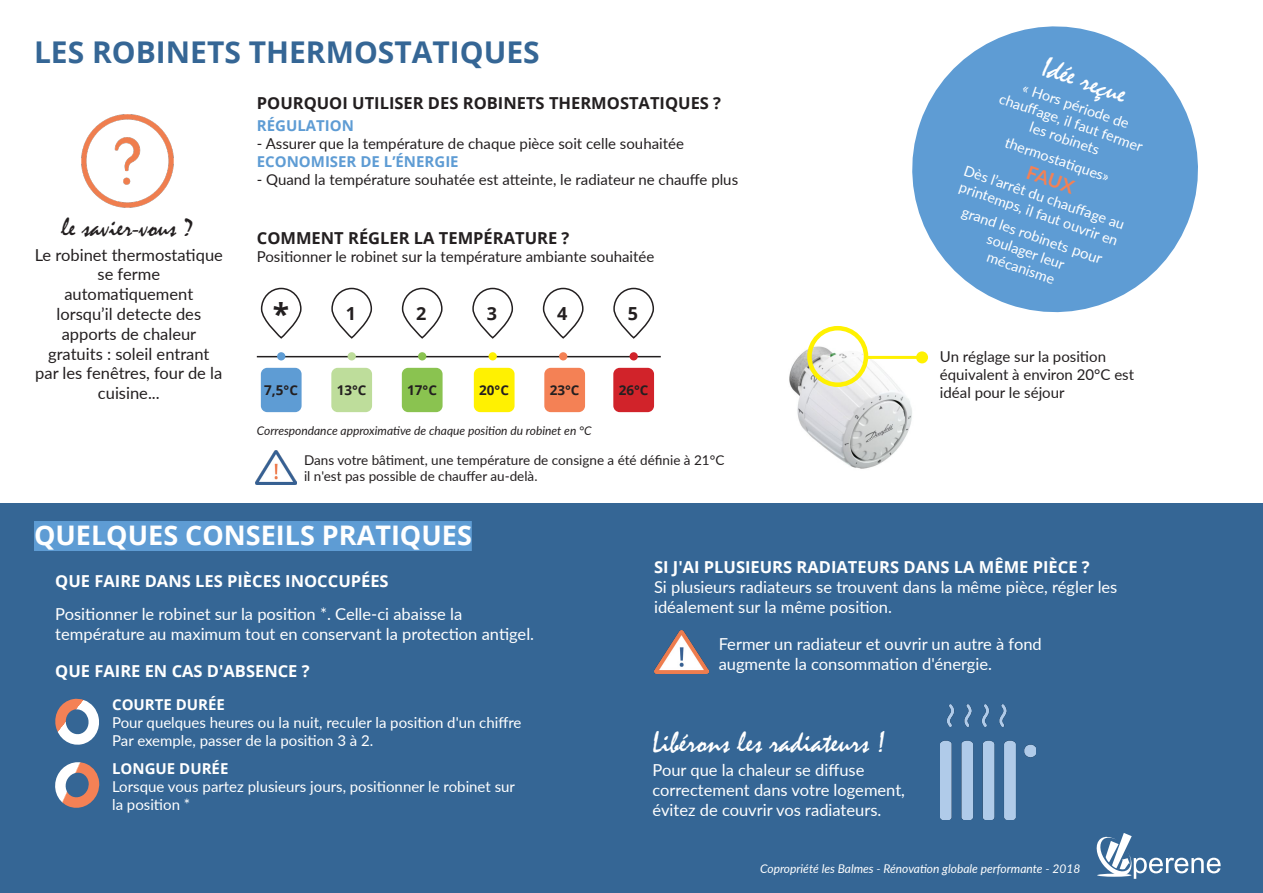
<style>
.page{position:relative;width:1263px;height:893px;background:#fff}
.page>*{position:absolute;margin:0;border:0;box-sizing:border-box;transform-origin:0 0}
.t1{font:30px "Mistral";color:#fff}
.t2{font:700 30px "Open Sans";color:#356695}
.t3{font:700 30px "Open Sans";color:#231f20}
.t4{font:700 27px "Open Sans";color:#fff}
.t5{font:27px "Mistral";color:#231f20}
.t6{font:700 18.75px "Lato";color:#f48155}
.t7{font:700 18px "Open Sans";color:#231f20}
.t8{font:16.5px/19.8px "Lato";color:#fff}
.t9{font:16.5px/19.8px "Lato";color:#231f20;text-align:center}
.t10{font:700 16.5px "Open Sans";color:#fff}
.titre_1{font:700 16.5px "Open Sans";color:#231f20}
.texte{font:15px/18px "Lato";color:#231f20}
.t11{font:15px/18px "Lato";color:#fff}
.TITRE_2{font:700 15px "Open Sans";color:#5e9cd4}
.t12{font:700 15px "Open Sans";color:#fff}
.t13{font:14.4px/22.5px "Lato";color:#fff;text-align:center}
.t14{font:13.5px/16.2px "Lato";color:#231f20}
.t15{font:700 13.5px "Open Sans";color:#231f20}
.t16{font:italic 12px "Lato";color:#231f20}
.t17{font:italic 12px "Lato";color:#fff}
.s1{font-size:15px}
</style>
<div class="page">
<div style="left:0;top:504px;width:1263px;height:389px;background:#356695"></div>
<img style="left:82px;top:115px;width:92px;height:92px">
<svg style="left:1096px;top:833px;width:124px;height:46px"></svg>
<svg style="left:55px;top:698px;width:44px;height:47px"></svg>
<svg style="left:55px;top:762px;width:45px;height:46px"></svg>
<img style="left:654px;top:630px;width:54px;height:44px">
<img style="left:941px;top:704px;width:95px;height:116px">
<svg style="left:912px;top:26px;width:286px;height:287px;fill:#5e9cd4"></svg>
<div style="left:34px;top:521px;width:438px;height:30px;background:#5e9cd4"></div>
<svg style="left:331px;top:287px;width:42px;height:52px"></svg>
<svg style="left:260px;top:287px;width:42px;height:52px"></svg>
<svg style="left:401px;top:287px;width:42px;height:52px"></svg>
<svg style="left:472px;top:287px;width:42px;height:52px"></svg>
<svg style="left:542px;top:287px;width:42px;height:52px"></svg>
<svg style="left:613px;top:287px;width:41px;height:52px"></svg>
<hr style="left:257px;top:356px;width:404px;height:1px;background:#231f20">
<div style="left:277px;top:352px;width:8px;height:8px;background:#5e9cd4;border-radius:50%"></div>
<div style="left:348px;top:352px;width:8px;height:8px;background:#bedd9b;border-radius:50%"></div>
<div style="left:418px;top:352px;width:8px;height:8px;background:#8ac350;border-radius:50%"></div>
<div style="left:488px;top:352px;width:9px;height:8px;background:#fff101;border-radius:50%"></div>
<div style="left:559px;top:352px;width:8px;height:8px;background:#f48155;border-radius:50%"></div>
<div style="left:629px;top:352px;width:9px;height:8px;background:#d1232a;border-radius:50%"></div>
<div style="left:261px;top:368px;width:41px;height:44px;background:#5e9cd4;border-radius:6px"></div>
<div style="left:331px;top:368px;width:41px;height:44px;background:#bedd9b;border-radius:6px"></div>
<div style="left:402px;top:368px;width:41px;height:44px;background:#8ac350;border-radius:6px"></div>
<div style="left:474px;top:368px;width:41px;height:44px;background:#fff101;border-radius:6px"></div>
<div style="left:544px;top:368px;width:41px;height:44px;background:#f48155;border-radius:6px"></div>
<div style="left:613px;top:368px;width:41px;height:44px;background:#d1232a;border-radius:6px"></div>
<img style="left:255px;top:451px;width:42px;height:33px">
<img style="left:789px;top:343px;width:140px;height:126px">
<div style="left:807px;top:326px;width:61px;height:61px;border:4px solid #fff101;border-radius:50%"></div>
<hr style="left:867px;top:356px;width:55px;height:3px;background:#fff101">
<div style="left:916px;top:351px;width:12px;height:12px;background:#fff101;border-radius:50%"></div>
<p class="t2" style="left:34px;top:31px;width:507px">LES ROBINETS THERMOSTATIQUES</p>
<p class="t5" style="left:61px;top:211px;width:134px">le savier-vous ?</p>
<p class="t9" style="left:35px;top:244px;width:190px">Le robinet thermostatique se ferme</p>
<p class="t9" style="left:64px;top:284px;width:130px">automatiquement</p>
<p class="t9" style="left:56px;top:303px;width:146px">lorsqu’il detecte des</p>
<p class="t9" style="left:62px;top:323px;width:136px">apports de chaleur</p>
<p class="t9" style="left:35px;top:343px;width:189px">gratuits : soleil entrant par les fenêtres, four de la cuisine...</p>
<p class="titre_1" style="left:257px;top:92px;width:466px">POURQUOI UTILISER DES ROBINETS THERMOSTATIQUES ?</p>
<p class="TITRE_2" style="left:257px;top:115px;width:99px">RÉGULATION</p>
<p class="texte" style="left:257px;top:134px;width:429px">- Assurer que la température de chaque pièce soit celle souhaitée</p>
<p class="TITRE_2" style="left:257px;top:151px;width:203px">ECONOMISER DE L’ÉNERGIE</p>
<p class="texte" style="left:257px;top:170px;width:483px">- Quand la température souhatée est atteinte, le radiateur ne chauffe plus</p>
<p class="titre_1" style="left:257px;top:227px;width:314px">COMMENT RÉGLER LA TEMPÉRATURE ?</p>
<p class="texte" style="left:257px;top:247px;width:399px">Positionner le robinet sur la température ambiante souhaitée</p>
<p class="t3" style="left:273px;top:293px;width:18px">*</p>
<p class="t7" style="left:346px;top:301px;width:12px">1</p>
<p class="t7" style="left:416px;top:301px;width:12px">2</p>
<p class="t7" style="left:487px;top:301px;width:12px">3</p>
<p class="t7" style="left:557px;top:301px;width:12px">4</p>
<p class="t7" style="left:628px;top:301px;width:12px">5</p>
<p class="t15" style="left:264px;top:381px;width:35px">7,5°C</p>
<p class="t15" style="left:337px;top:381px;width:31px">13°C</p>
<p class="t15" style="left:407px;top:381px;width:31px">17°C</p>
<p class="t15" style="left:479px;top:381px;width:31px">20°C</p>
<p class="t15" style="left:550px;top:381px;width:31px">23°C</p>
<p class="t15" style="left:619px;top:381px;width:31px">26°C</p>
<p class="t16" style="left:257px;top:422px;width:336px">Correspondance approximative de chaque position du robinet en °C</p>
<p class="t14" style="left:304px;top:451px;width:422px">Dans votre bâtiment, une température de consigne a été définie à 21°C il n'est pas possible de chauffer au-delà.</p>
<p class="t4" style="left:34px;top:516px;width:439px">QUELQUES CONSEILS PRATIQUES</p>
<p class="t1" style="left:1049px;top:49px;width:88px;rotate:19deg">Idée reçue</p>
<p class="t13" style="left:1027px;top:76px;width:113px;rotate:19deg">« Hors période de</p>
<p class="t13" style="left:1004px;top:87px;width:152px;rotate:19deg">chauff age, il faut fermer</p>
<p class="t13" style="left:1034px;top:115px;width:74px;rotate:19deg">les robinets</p>
<p class="t13" style="left:1009px;top:131px;width:111px;rotate:19deg">thermostati ques»</p>
<p class="t13" style="left:968px;top:159px;width:170px;rotate:19deg">Dès l’arrêt du chauff age au</p>
<p class="t6" style="left:1032px;top:158px;width:50px;rotate:19deg">FAUX</p>
<p class="t13" style="left:964px;top:175px;width:168px;rotate:19deg">printemps, il faut ouvrir en grand les robinets <span class="s1">pour</span></p>
<p class="t13" style="left:991px;top:227px;width:82px;rotate:19deg">soulager leur</p>
<p class="t13" style="left:991px;top:245px;width:72px;rotate:19deg">mécanisme</p>
<p class="texte" style="left:940px;top:347px;width:196px">Un réglage sur la position équivalent à environ 20°C est idéal pour le séjour</p>
<p class="t10" style="left:55px;top:569px;width:335px">QUE FAIRE DANS LES PIÈCES INOCCUPÉES</p>
<p class="t8" style="left:55px;top:603px;width:409px">Positionner le robinet sur la position *. Celle-ci abaisse la</p>
<p class="t8" style="left:55px;top:623px;width:480px">température au maximum tout en conservant la protection antigel.</p>
<p class="t10" style="left:55px;top:660px;width:256px">QUE FAIRE EN CAS D'ABSENCE ?</p>
<p class="t12" style="left:112px;top:694px;width:114px">COURTE DURÉE</p>
<p class="t11" style="left:112px;top:713px;width:411px">Pour quelques heures ou la nuit, reculer la position d'un chiffre</p>
<p class="t11" style="left:112px;top:731px;width:263px">Par exemple, passer de la position 3 à 2.</p>
<p class="t12" style="left:112px;top:758px;width:118px">LONGUE DURÉE</p>
<p class="t11" style="left:112px;top:777px;width:404px">Lorsque vous partez plusieurs jours, positionner le robinet sur la position *</p>
<p class="t10" style="left:654px;top:555px;width:437px">SI J'AI PLUSIEURS RADIATEURS DANS LA MÊME PIÈCE ?</p>
<p class="t8" style="left:654px;top:576px;width:465px">Si plusieurs radiateurs se trouvent dans la même pièce, régler les idéalement sur la même position.</p>
<p class="t8" style="left:719px;top:633px;width:325px">Fermer un radiateur et ouvrir un autre à fond augmente la consommation d'énergie.</p>
<p class="t1" style="left:652px;top:724px;width:235px">Libérons les radiateurs !</p>
<p class="t8" style="left:652px;top:759px;width:213px">Pour que la chaleur se diffuse</p>
<p class="t8" style="left:652px;top:779px;width:254px">correctement dans votre logement, évitez de couvrir vos radiateurs.</p>
<p class="t17" style="left:760px;top:860px;width:322px">Copropriété les Balmes - Rénovation globale performante - 2018</p>
</div>
